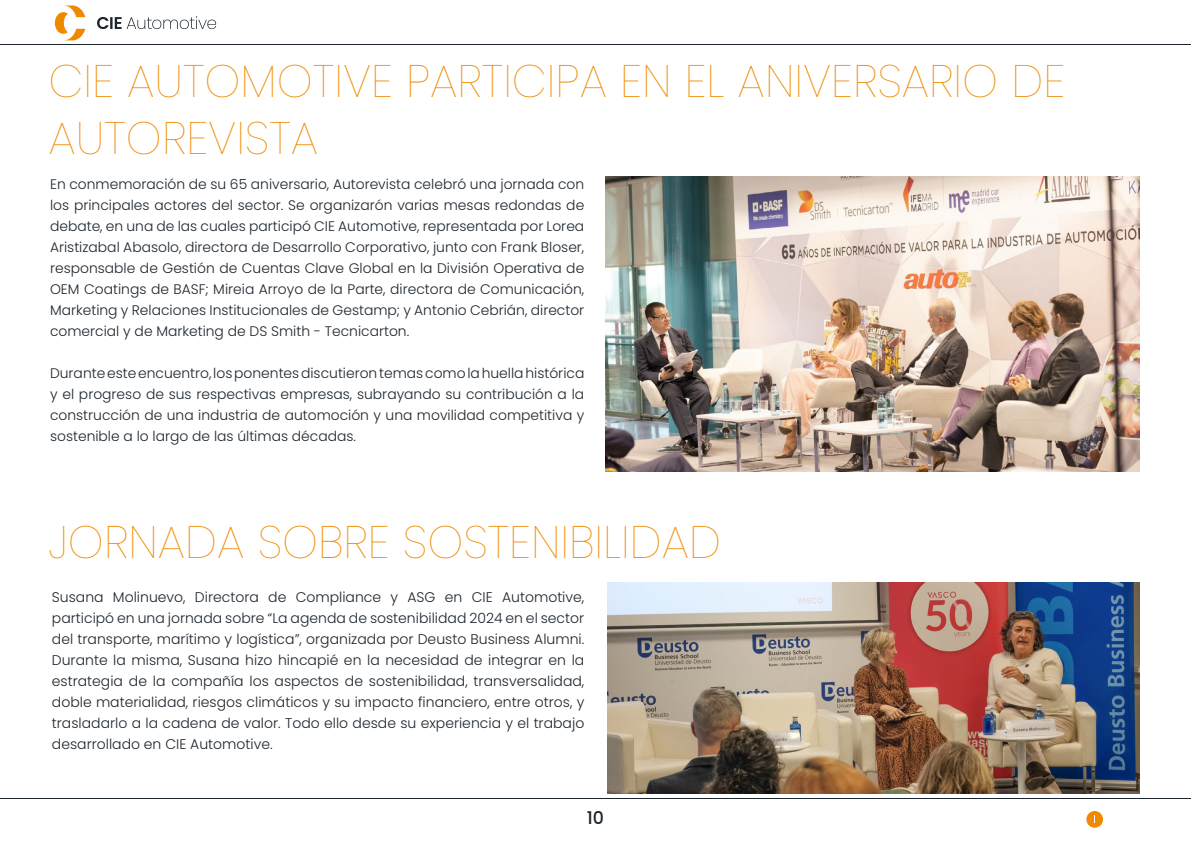
<style>
.page{position:relative;width:1191px;height:844px;background:#fff}
.page>*{position:absolute;margin:0;border:0;box-sizing:border-box;transform-origin:0 0}
.t1{font:100 45.5px/56px "Poppins";color:#ef8a00}
.t2{font:500 17.5px "Poppins";color:#1c252d}
.t3{font:300 14px/21px "Poppins";color:#1c252d;text-align:justify}
.t4{font:300 13.83px/21px "Poppins";color:#1c252d;text-align:justify}
</style>
<div class="page">
<svg style="left:97px;top:16px;width:119px;height:13px"></svg>
<svg style="left:55px;top:5px;width:30px;height:35px"></svg>
<svg style="left:1086px;top:810px;width:17px;height:17px"></svg>
<img style="left:605px;top:176px;width:534px;height:295px">
<img style="left:607px;top:582px;width:532px;height:210px">
<h1 class="t1" style="left:49px;top:54px;width:1018px">CIE AUTOMOTIVE PARTICIPA EN EL ANIVERSARIO DE<br>AUTOREVISTA</h1>
<p class="t4" style="left:50px;top:174px;width:536px">En conmemoración de su 65 aniversario, Autorevista celebró una jornada con los principales actores del sector. Se organizarón varias mesas redondas de debate, en una de las cuales participó CIE Automotive, representada por Lorea Aristizabal Abasolo, directora de Desarrollo Corporativo, junto con Frank Bloser, responsable de Gestión de Cuentas Clave Global en la División Operativa de OEM Coatings de BASF; Mireia Arroyo de la Parte, directora de Comunicación, Marketing y Relaciones Institucionales de Gestamp; y Antonio Cebrián, director comercial y de Marketing de DS Smith - Tecnicarton.</p>
<p class="t4" style="left:50px;top:363px;width:536px">Durante este encuentro, los ponentes discutieron temas como la huella histórica y el progreso de sus respectivas empresas, subrayando su contribución a la construcción de una industria de automoción y una movilidad competitiva y sostenible a lo largo de las últimas décadas.</p>
<h1 class="t1" style="left:49px;top:514px;width:674px">JORNADA SOBRE SOSTENIBILIDAD</h1>
<p class="t3" style="left:52px;top:586px;width:534px">Susana Molinuevo, Directora de Compliance y ASG en CIE Automotive, participó en una jornada sobre “La agenda de sostenibilidad 2024 en el sector del transporte, marítimo y logística”, organizada por Deusto Business Alumni.<br>Durante la misma, Susana hizo hincapié en la necesidad de integrar en la estrategia de la compañía los aspectos de sostenibilidad, transversalidad, doble materialidad, riesgos climáticos y su impacto financiero, entre otros, y trasladarlo a la cadena de valor. Todo ello desde su experiencia y el trabajo desarrollado en CIE Automotive.</p>
<p class="t2" style="left:587px;top:807px;width:19px">10</p>
</div>
